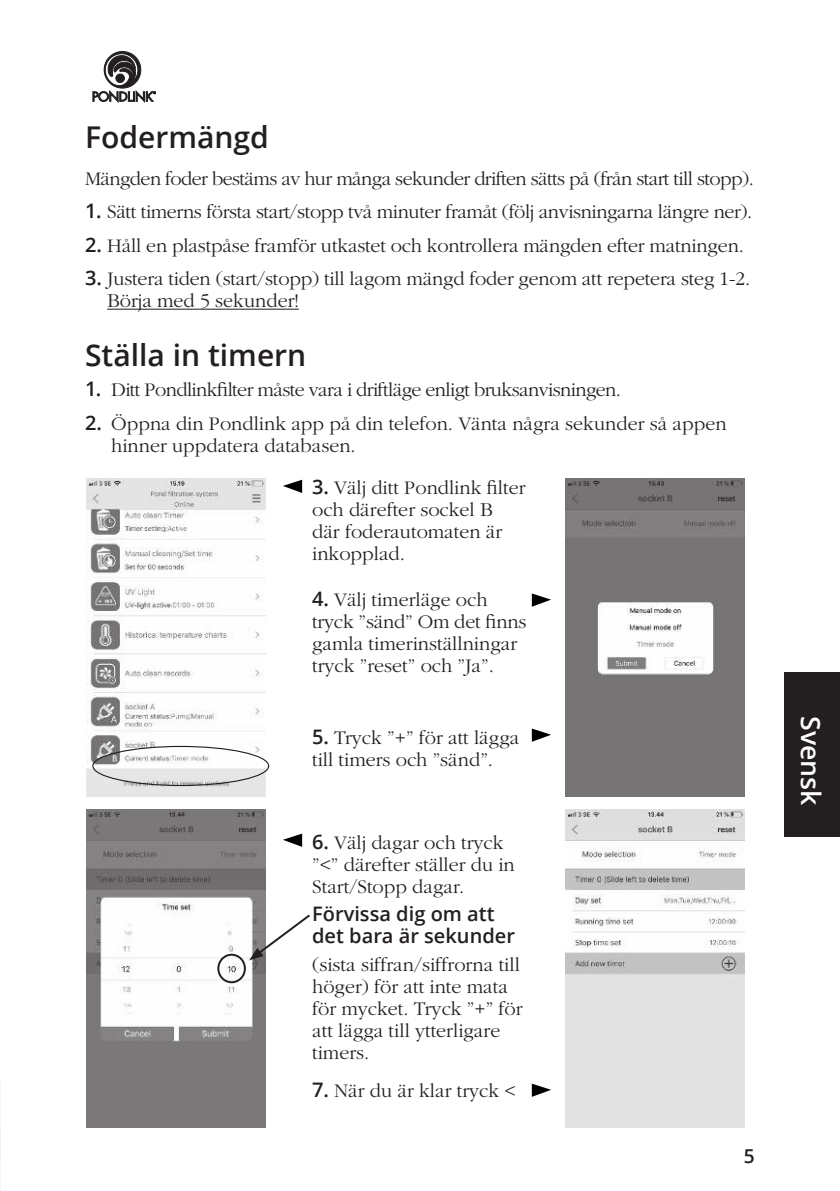
<style>
.page{position:relative;width:840px;height:1191px;background:#fff}
.page>*{position:absolute;margin:0;border:0;box-sizing:border-box;transform-origin:0 0}
.t1{font:600 30px "Open Sans";color:#231f20}
.t2{font:600 26.6px "Open Sans";color:#fff}
.t3{font:300 20px/22px "Garamond";color:#231f20}
.t4{font:300 20px "Garamond";letter-spacing:-.03em;color:#231f20}
.t5{font:300 20px "Garamond";letter-spacing:-.02em;color:#231f20}
.t6{font:600 20px/22px "Open Sans";color:#231f20}
.t7{font:600 19.2px "Open Sans";color:#231f20}
.s1{font-family:"Open Sans";font-weight:600}
</style>
<div class="page">
<svg style="left:93px;top:51px;width:63px;height:51px"></svg>
<div style="left:784px;top:673px;width:55px;height:164px;background:#231f20"></div>
<img style="left:0;top:1083px;width:1px;height:108px">
<img style="left:565px;top:809px;width:179px;height:318px">
<img style="left:87px;top:809px;width:178px;height:318px">
<img style="left:87px;top:478px;width:178px;height:318px">
<img style="left:565px;top:478px;width:179px;height:318px">
<div style="left:92px;top:746px;width:177px;height:40px;border:1px solid #231f20;border-radius:50%"></div>
<div style="left:217px;top:953px;width:29px;height:30px;border:2px solid #231f20;border-radius:50%"></div>
<svg style="left:283px;top:480px;width:19px;height:13px"></svg>
<svg style="left:531px;top:593px;width:20px;height:14px"></svg>
<svg style="left:531px;top:728px;width:20px;height:14px"></svg>
<svg style="left:283px;top:833px;width:19px;height:14px"></svg>
<svg style="left:531px;top:1083px;width:20px;height:13px"></svg>
<svg style="left:249px;top:912px;width:61px;height:48px"></svg>
<hr style="left:107px;top:309px;width:192px;height:1px;background:#231f20">
<h1 class="t1" style="left:85px;top:123px;width:185px">Fodermängd</h1>
<p class="t4" style="left:85px;top:170px;width:670px">Mängden foder bestäms av hur många sekunder driften sätts på (från start till stopp).</p>
<p class="t5" style="left:85px;top:203px;width:668px"><span class="s1">1.</span> Sätt timerns första start/stopp två minuter framåt (följ anvisningarna längre ner).</p>
<p class="t3" style="left:85px;top:235px;width:660px"><span class="s1">2.</span> Håll en plastpåse framför utkastet och kontrollera mängden efter matningen.</p>
<p class="t3" style="left:107px;top:269px;width:644px;text-indent:-22px"><span class="s1">3.</span> Justera tiden (start/stopp) till lagom mängd foder genom att repetera steg 1-2.<br>Börja med 5 sekunder!</p>
<h1 class="t1" style="left:85px;top:341px;width:222px">Ställa in timern</h1>
<p class="t4" style="left:85px;top:381px;width:537px"><span class="s1">1.</span> Ditt Pondlinkfilter måste vara i driftläge enligt bruksanvisningen.</p>
<p class="t3" style="left:111px;top:414px;width:616px;text-indent:-26px"><span class="s1">2.</span> Öppna din Pondlink app på din telefon. Vänta några sekunder så appen hinner uppdatera databasen.</p>
<p class="t3" style="left:312px;top:478px;width:215px"><span class="s1">3.</span> Välj ditt Pondlink filter och därefter sockel B<br>där foderautomaten är inkopplad.</p>
<p class="t3" style="left:312px;top:590px;width:216px"><span class="s1">4.</span> Välj timerläge och tryck ”sänd” Om det finns gamla timerinställningar tryck ”reset” och ”Ja”.</p>
<p class="t3" style="left:312px;top:728px;width:208px"><span class="s1">5.</span> Tryck ”+” för att lägga till timers och ”sänd”.</p>
<p class="t3" style="left:312px;top:833px;width:204px"><span class="s1">6.</span> Välj dagar och tryck ”&lt;” därefter ställer du in<br>Start/Stopp dagar.</p>
<p class="t6" style="left:312px;top:904px;width:204px">Förvissa dig om att det bara är sekunder</p>
<p class="t3" style="left:312px;top:955px;width:212px">(sista siffran/siffrorna till höger) för att inte mata för mycket. Tryck ”+” för att lägga till ytterligare timers.</p>
<p class="t3" style="left:312px;top:1081px;width:205px"><span class="s1">7.</span> När du är klar tryck &lt;</p>
<p class="t7" style="left:743px;top:1146px;width:12px">5</p>
<h2 class="t2" style="left:822px;top:716px;width:91px;rotate:90deg">Svensk</h2>
</div>
